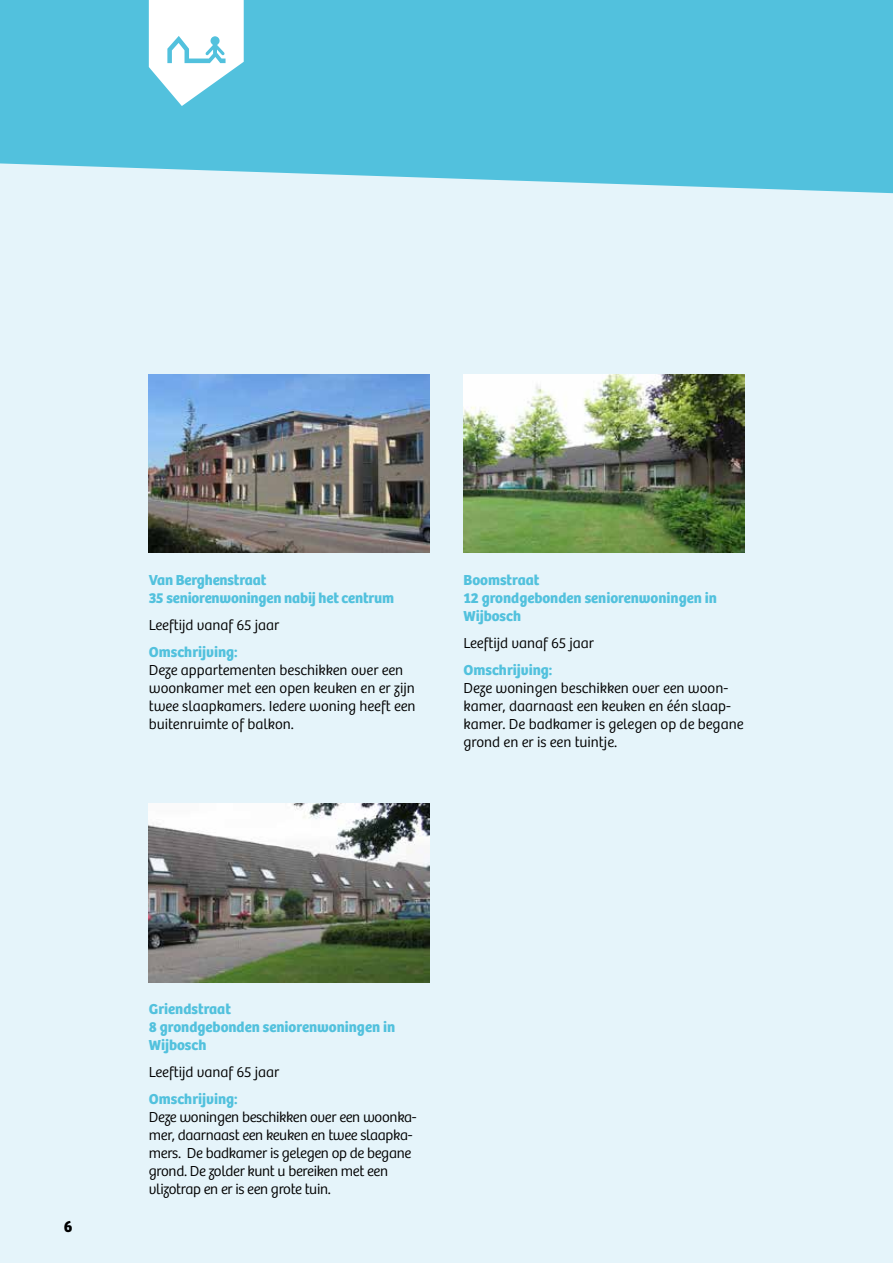
<style>
.page{position:relative;width:893px;height:1263px;background:#e5f4fa}
.page>*{position:absolute;margin:0;border:0;box-sizing:border-box;transform-origin:0 0}
.t1{font:700 16.5px "Bree";color:#000}
.t2{font:300 15px/18px "Bree";color:#000}
.t3{font:700 15px/18px "Bree";color:#52c1dd}
.t4{font:300 15px/18px "Bree";letter-spacing:-.02em;color:#000}
</style>
<div class="page">
<img style="left:149px;top:374px;width:280px;height:179px">
<img style="left:149px;top:804px;width:280px;height:178px">
<img style="left:463px;top:374px;width:281px;height:179px">
<svg style="left:0;top:0;width:893px;height:193px;background:#5dc5df"></svg>
<svg style="left:149px;top:0;width:95px;height:106px;background:#d2eef6"></svg>
<p class="t3" style="left:149px;top:571px;width:247px">Van Berghenstraat<br>35 seniorenwoningen nabij het centrum</p>
<p class="t2" style="left:149px;top:616px;width:132px">Leeftijd vanaf 65 jaar</p>
<p class="t3" style="left:149px;top:643px;width:90px">Omschrijving:</p>
<p class="t2" style="left:149px;top:661px;width:268px">Deze appartementen beschikken over een woonkamer met een open keuken en er zijn twee slaapkamers. Iedere woning heeft een buitenruimte of balkon.</p>
<p class="t3" style="left:463px;top:571px;width:255px">Boomstraat<br>12 grondgebonden seniorenwoningen in<br>Wijbosch</p>
<p class="t2" style="left:463px;top:634px;width:132px">Leeftijd vanaf 65 jaar</p>
<p class="t3" style="left:463px;top:661px;width:90px">Omschrijving:</p>
<p class="t2" style="left:463px;top:679px;width:282px">Deze woningen beschikken over een woon&shy;kamer, daarnaast een keuken en één slaap&shy;kamer. De badkamer is gelegen op de begane grond en er is een tuintje.</p>
<p class="t1" style="left:64px;top:1217px;width:10px">6</p>
<p class="t3" style="left:149px;top:1000px;width:248px">Griendstraat<br>8 grondgebonden seniorenwoningen in<br>Wijbosch</p>
<p class="t2" style="left:149px;top:1064px;width:132px">Leeftijd vanaf 65 jaar</p>
<p class="t3" style="left:149px;top:1090px;width:90px">Omschrijving:</p>
<p class="t4" style="left:149px;top:1109px;width:269px">Deze woningen beschikken over een woonka&shy;mer, daarnaast een keuken en twee slaapka&shy;mers. De badkamer is gelegen op de begane grond. De zolder kunt u bereiken met een vlizotrap en er is een grote tuin.</p>
</div>
